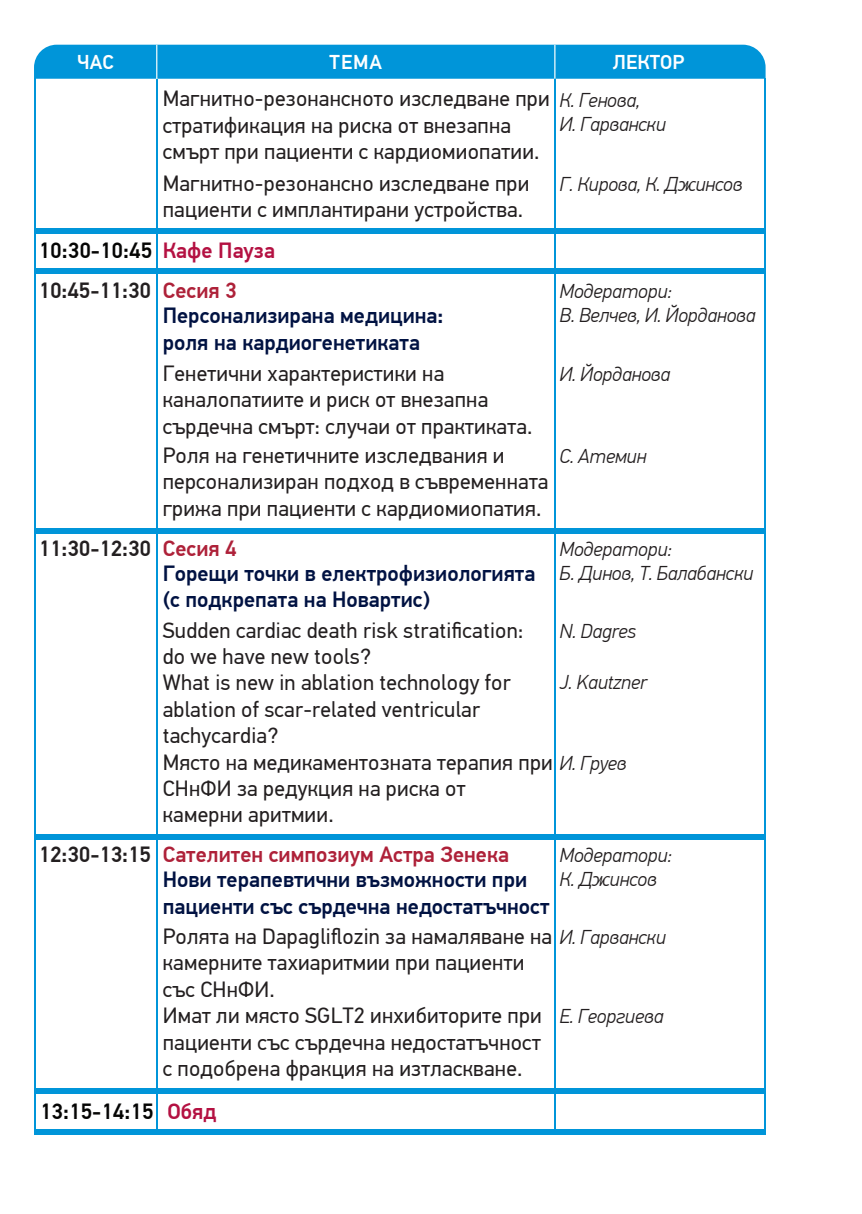
<style>
.page{position:relative;width:862px;height:1214px;background:#fff}
.page>*{position:absolute;margin:0;border:0;box-sizing:border-box;transform-origin:0 0}
.t1{font:22px/26.4px "PF Din Text Pro";letter-spacing:.01em;color:#231f20}
.t2{font:500 22px/26.4px "PF Din Text Pro";color:#001242}
.t3{font:500 22px "PF Din Text Pro";color:#ae2139}
.t4{font:500 22px "PF Din Text Pro";color:#050504}
.t5{font:500 22px "PF Din Text Pro";letter-spacing:-.005em;color:#231f20}
.t6{font:italic 300 20px/24px "PF Din Text Pro";letter-spacing:-.01em;color:#231f20}
.t7{font:500 20px "PF Din Text Pro";color:#fff}
.s1{font-weight:300;font-style:italic;font-size:20px}
.s2{color:#b41142}
</style>
<div class="page">
<div style="left:35px;top:228px;width:730px;height:5px;background:#0095d9"></div>
<div style="left:35px;top:268px;width:730px;height:5px;background:#0095d9"></div>
<div style="left:35px;top:528px;width:730px;height:5px;background:#0095d9"></div>
<div style="left:35px;top:834px;width:730px;height:5px;background:#0095d9"></div>
<div style="left:35px;top:1087px;width:730px;height:6px;background:#0095d9"></div>
<div style="left:35px;top:1128px;width:730px;height:6px;background:#0095d9"></div>
<div style="left:34px;top:45px;width:731px;height:34px;background:#0095d9"></div>
<hr style="left:34px;top:78px;width:1px;height:1056px;background:#0095d9">
<hr style="left:156px;top:45px;width:1px;height:35px;background:#ccebf6">
<hr style="left:764px;top:78px;width:1px;height:1056px;background:#0095d9">
<hr style="left:554px;top:75px;width:1px;height:1059px;background:#0095d9">
<hr style="left:156px;top:79px;width:1px;height:1055px;background:#0095d9">
<hr style="left:554px;top:45px;width:1px;height:34px;background:#ccebf6">
<p class="t7" style="left:77px;top:50px;width:38px">ЧАС</p>
<p class="t7" style="left:330px;top:50px;width:54px">ТЕМА</p>
<p class="t7" style="left:613px;top:50px;width:73px">ЛЕКТОР</p>
<p class="t1" style="left:163px;top:86px;width:479px">Магнитно-резонансното изследване при <span class="s1">К. Генова, </span>стратификация на риска от внезапна<br>смърт при пациенти с кардиомиопатии.</p>
<p class="t1" style="left:163px;top:170px;width:368px">Магнитно-резонансно изследване при</p>
<p class="t6" style="left:559px;top:172px;width:185px">Г. Кирова, К. Джинсов</p>
<p class="t1" style="left:163px;top:196px;width:362px">пациенти с имплантирани устройства.</p>
<p class="t6" style="left:559px;top:112px;width:108px">И. Гарвански</p>
<p class="t4" style="left:39px;top:237px;width:238px">10:30-10:45 <span class="s2">Кафе Пауза</span></p>
<p class="t3" style="left:163px;top:277px;width:76px">Сесия 3</p>
<p class="t5" style="left:39px;top:277px;width:114px">10:45-11:30</p>
<p class="t6" style="left:559px;top:280px;width:198px">Модератори:<br>В. Велчев, И. Йорданова</p>
<p class="t2" style="left:163px;top:303px;width:282px">Персонализирана медицина: роля на кардиогенетиката</p>
<p class="t1" style="left:163px;top:360px;width:283px">Генетични характеристики на</p>
<p class="t6" style="left:559px;top:363px;width:112px">И. Йорданова</p>
<p class="t1" style="left:163px;top:387px;width:371px">каналопатиите и риск от внезапна сърдечна смърт: случаи от практиката.</p>
<p class="t1" style="left:163px;top:442px;width:343px">Роля на генетичните изследвания и</p>
<p class="t6" style="left:559px;top:445px;width:88px">С. Атемин</p>
<p class="t1" style="left:163px;top:469px;width:387px">персонализиран подход в съвременната грижа при пациенти с кардиомиопатия.</p>
<p class="t3" style="left:163px;top:535px;width:76px">Сесия 4</p>
<p class="t2" style="left:163px;top:560px;width:374px">Горещи точки в електрофизиологията (с подкрепата на Новартис)</p>
<p class="t5" style="left:39px;top:535px;width:114px">11:30-12:30</p>
<p class="t6" style="left:559px;top:537px;width:195px">Модератори:<br>Б. Динов, Т. Балабански</p>
<p class="t1" style="left:163px;top:617px;width:465px">Sudden cardiac death risk stratification:<br>do we have new tools?<br>What is new in ablation technology for<br>ablation of scar-related ventricular<br>tachycardia?<br>Място на медикаментозната терапия при <span class="s1">И. Груев<br></span>СНнФИ за редукция на риска от<br>камерни аритмии.</p>
<p class="t6" style="left:559px;top:619px;width:78px">N. Dagres</p>
<p class="t6" style="left:559px;top:670px;width:89px">J. Kautzner</p>
<p class="t3" style="left:163px;top:841px;width:348px">Сателитен симпозиум Астра Зенека</p>
<p class="t2" style="left:163px;top:866px;width:388px">Нови терапевтични възможности при пациенти със сърдечна недостатъчност</p>
<p class="t5" style="left:39px;top:841px;width:114px">12:30-13:15</p>
<p class="t6" style="left:559px;top:843px;width:114px">Модератори:<br>К. Джинсов</p>
<p class="t1" style="left:163px;top:923px;width:505px">Ролята на Dapagliflozin за намаляване на <span class="s1">И. Гарвански </span>камерните тахиаритмии при пациенти<br>със СНнФИ.<br>Имат ли място SGLT2 инхибиторите при<br>пациенти със сърдечна недостатъчност<br>с подобрена фракция на изтласкване.</p>
<p class="t6" style="left:559px;top:1004px;width:105px">Е. Георгиева</p>
<p class="t4" style="left:40px;top:1098px;width:178px">13:15-14:15 <span class="s2">Обяд</span></p>
</div>
